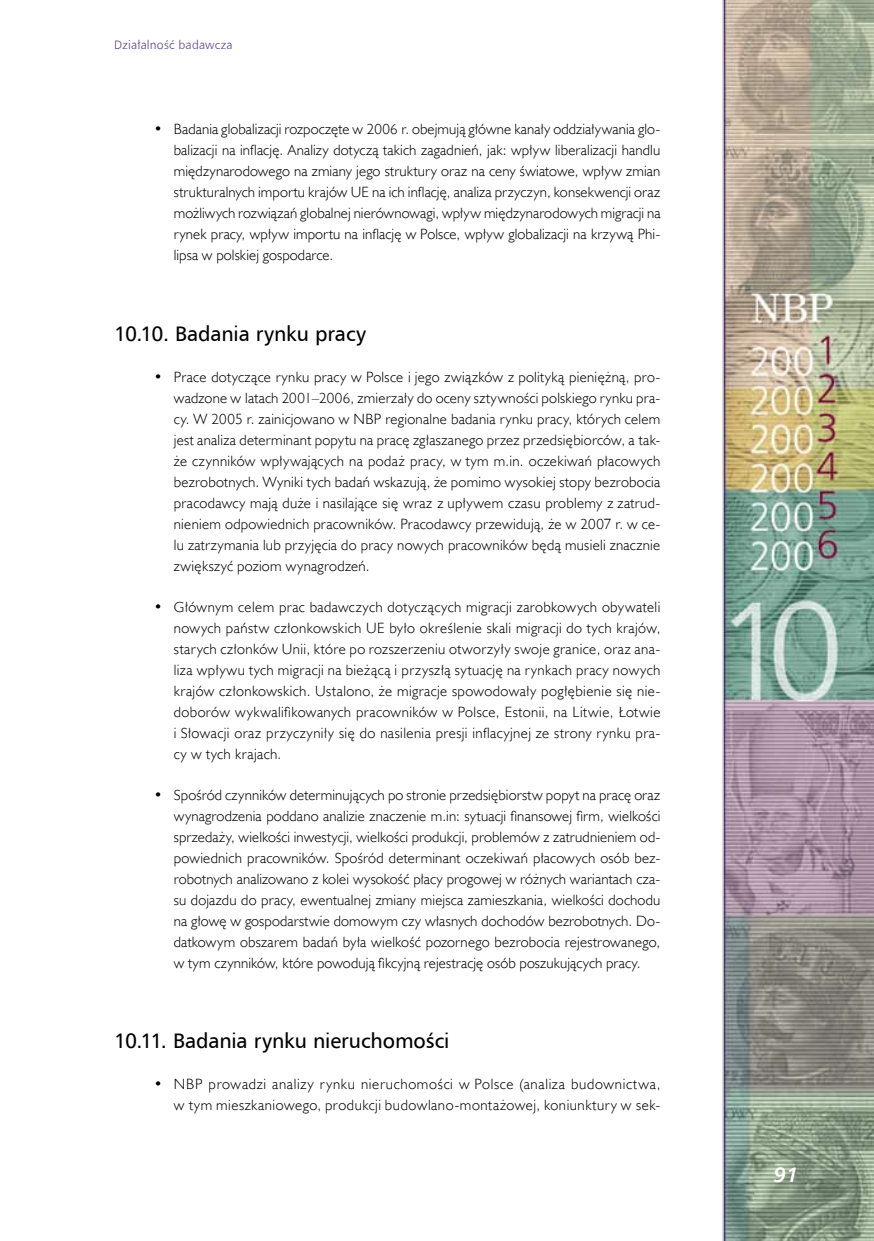
<style>
.page{position:relative;width:874px;height:1241px;background:#fff}
.page>*{position:absolute;margin:0;border:0;box-sizing:border-box;transform-origin:0 0}
.t1{font:21px "Humnst 777 EU";letter-spacing:-.01em;color:#000}
.t2{font:italic 700 21px "Humnst 777 EU";color:#fff}
.t3{font:14.88px/21px "Humanst 521 Lt EU";letter-spacing:.025em;color:#000;text-align:justify}
.t4{font:12.25px "Humnst 777 Lt EU";letter-spacing:.015em;color:#5f468f}
</style>
<div class="page">
<img style="left:722px;top:0;width:151px;height:1240px">
<p class="t4" style="left:114px;top:37px;width:120px">Działalność badawcza</p>
<p class="t3" style="left:154px;top:118px;width:10px">•</p>
<p class="t3" style="left:174px;top:118px;width:488px">Badania globalizacji rozpoczęte w 2006 r. obejmują główne kanały oddziaływania glo&shy;balizacji na inflację. Analizy dotyczą takich zagadnień, jak: wpływ liberalizacji handlu międzynarodowego na zmiany jego struktury oraz na ceny światowe, wpływ zmian strukturalnych importu krajów UE na ich inflację, analiza przyczyn, konsekwencji oraz możliwych rozwiązań globalnej nierównowagi, wpływ międzynarodowych migracji na rynek pracy, wpływ importu na inflację w Polsce, wpływ globalizacji na krzywą Phi&shy;lipsa w polskiej gospodarce.</p>
<h1 class="t1" style="left:114px;top:320px;width:253px">10.10. Badania rynku pracy</h1>
<p class="t3" style="left:174px;top:366px;width:488px">Prace dotyczące rynku pracy w Polsce i jego związków z polityką pieniężną, pro&shy;wadzone w latach 2001–2006, zmierzały do oceny sztywności polskiego rynku pra&shy;cy. W 2005 r. zainicjowano w NBP regionalne badania rynku pracy, których celem jest analiza determinant popytu na pracę zgłaszanego przez przedsiębiorców, a tak&shy;że czynników wpływających na podaż pracy, w tym m.in. oczekiwań płacowych bezrobotnych. Wyniki tych badań wskazują, że pomimo wysokiej stopy bezrobocia pracodawcy mają duże i nasilające się wraz z upływem czasu problemy z zatrud&shy;nieniem odpowiednich pracowników. Pracodawcy przewidują, że w 2007 r. w ce&shy;lu zatrzymania lub przyjęcia do pracy nowych pracowników będą musieli znacznie zwiększyć poziom wynagrodzeń.</p>
<p class="t3" style="left:174px;top:596px;width:488px">Głównym celem prac badawczych dotyczących migracji zarobkowych obywateli nowych państw członkowskich UE było określenie skali migracji do tych krajów, starych członków Unii, które po rozszerzeniu otworzyły swoje granice, oraz ana&shy;liza wpływu tych migracji na bieżącą i przyszłą sytuację na rynkach pracy nowych krajów członkowskich. Ustalono, że migracje spowodowały pogłębienie się nie&shy;doborów wykwalifikowanych pracowników w Polsce, Estonii, na Litwie, Łotwie i Słowacji oraz przyczyniły się do nasilenia presji inflacyjnej ze strony rynku pra&shy;cy w tych krajach.</p>
<p class="t3" style="left:174px;top:783px;width:488px">Spośród czynników determinujących po stronie przedsiębiorstw popyt na pracę oraz wynagrodzenia poddano analizie znaczenie m.in: sytuacji finansowej firm, wielkości sprzedaży, wielkości inwestycji, wielkości produkcji, problemów z zatrudnieniem od&shy;powiednich pracowników. Spośród determinant oczekiwań płacowych osób bez&shy;robotnych analizowano z kolei wysokość płacy progowej w różnych wariantach cza&shy;su dojazdu do pracy, ewentualnej zmiany miejsca zamieszkania, wielkości dochodu na głowę w gospodarstwie domowym czy własnych dochodów bezrobotnych. Do&shy;datkowym obszarem badań była wielkość pozornego bezrobocia rejestrowanego, w tym czynników, które powodują fikcyjną rejestrację osób poszukujących pracy.</p>
<p class="t3" style="left:154px;top:366px;width:10px">•</p>
<p class="t3" style="left:154px;top:596px;width:10px">•</p>
<p class="t3" style="left:154px;top:783px;width:10px">•</p>
<h1 class="t1" style="left:114px;top:1027px;width:336px">10.11. Badania rynku nieruchomości</h1>
<p class="t3" style="left:174px;top:1073px;width:488px">NBP prowadzi analizy rynku nieruchomości w Polsce (analiza budownictwa, w tym mieszkaniowego, produkcji budowlano-montażowej, koniunktury w sek-</p>
<p class="t3" style="left:154px;top:1073px;width:10px">•</p>
<h1 class="t2" style="left:773px;top:1161px;width:26px">91</h1>
</div>
